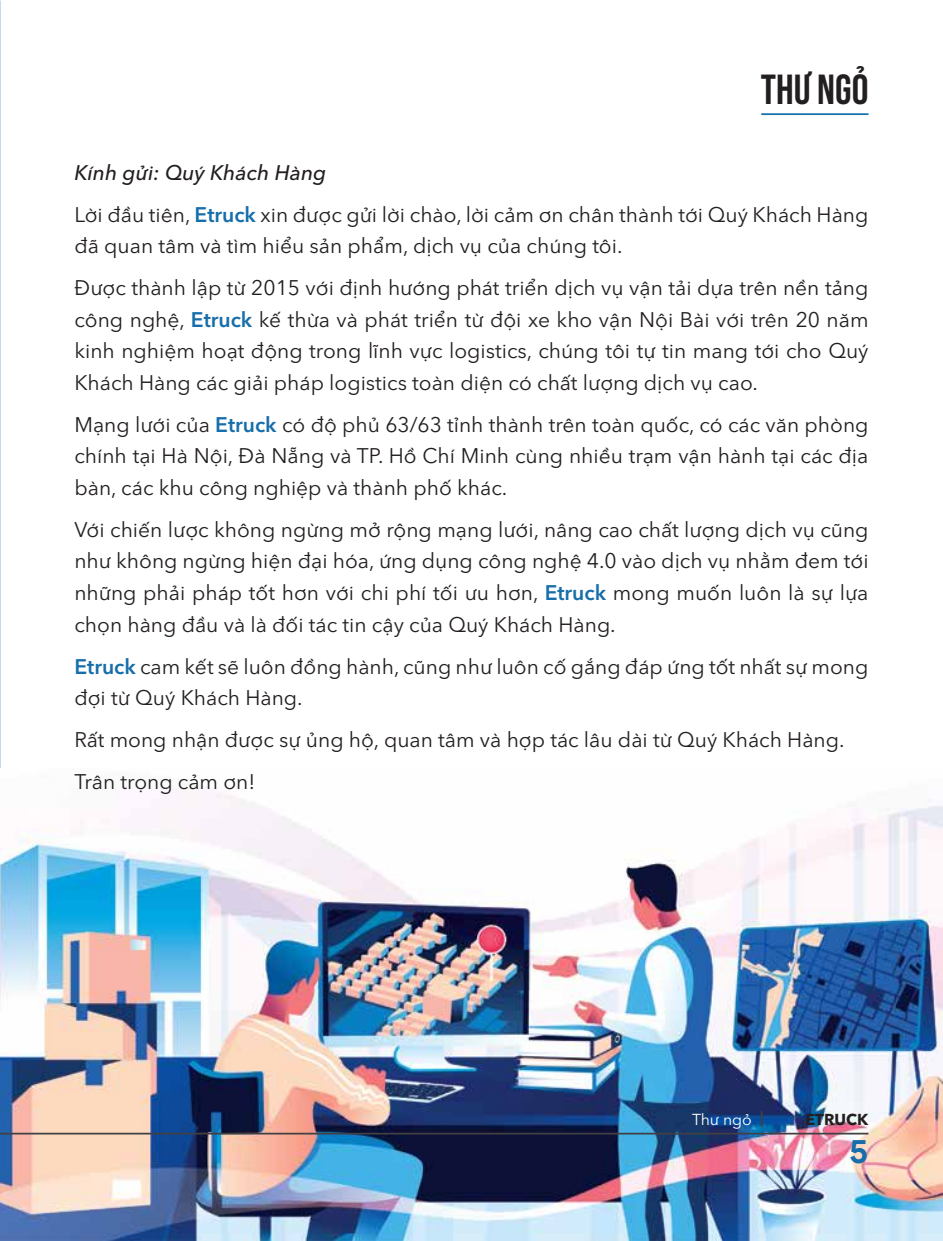
<style>
.page{position:relative;width:943px;height:1241px;background:#fff}
.page>*{position:absolute;margin:0;border:0;box-sizing:border-box;transform-origin:0 0}
.t1{font:42px "SVN Bebas Neue Pro Bold";color:#231f20}
.t2{font:900 31.5px "Google Sans";color:#166eab}
.t3{font:21px/31.5px "SVN Avenir Next";color:#231f20}
.t4{font:15.75px "SVN Avenir Next";color:#fff}
.t5{font:700 15.75px "SVN Avenir Next";color:#231f20}
.s1{font-weight:500;font-style:italic}
.s2{font-weight:600;color:#166eab}
</style>
<div class="page">
<img style="left:0;top:789px;width:943px;height:451px">
<hr style="left:761px;top:113px;width:107px;height:2px;background:#166eab">
<hr style="left:0;top:1132px;width:868px;height:2px;background:#414042">
<svg style="left:760px;top:1111px;width:2px;height:15px"></svg>
<h1 class="t1" style="left:760px;top:61px;width:109px">THƯ NGỎ</h1>
<p class="t3" style="left:74px;top:150px;width:795px;line-height:42px"><span class="s1">Kính gửi: Quý Khách Hàng<br></span>Lời đầu tiên, <span class="s2">Etruck</span> xin được gửi lời chào, lời cảm ơn chân thành tới Quý Khách Hàng</p>
<p class="t3" style="left:74px;top:224px;width:795px;line-height:42px">đã quan tâm và tìm hiểu sản phẩm, dịch vụ của chúng tôi.<br>Được thành lập từ 2015 với định hướng phát triển dịch vụ vận tải dựa trên nền tảng</p>
<p class="t3" style="left:74px;top:302px;width:795px;text-align:justify">công nghệ, <span class="s2">Etruck</span> kế thừa và phát triển từ đội xe kho vận Nội Bài với trên 20 năm kinh nghiệm hoạt động trong lĩnh vực logistics, chúng tôi tự tin mang tới cho Quý Khách Hàng các giải pháp logistics toàn diện có chất lượng dịch vụ cao.</p>
<p class="t3" style="left:74px;top:407px;width:795px;text-align:justify">Mạng lưới của <span class="s2">Etruck</span> có độ phủ 63/63 tỉnh thành trên toàn quốc, có các văn phòng chính tại Hà Nội, Đà Nẵng và TP. Hồ Chí Minh cùng nhiều trạm vận hành tại các địa bàn, các khu công nghiệp và thành phố khác.</p>
<p class="t3" style="left:74px;top:512px;width:795px;text-align:justify">Với chiến lược không ngừng mở rộng mạng lưới, nâng cao chất lượng dịch vụ cũng như không ngừng hiện đại hóa, ứng dụng công nghệ 4.0 vào dịch vụ nhằm đem tới những phải pháp tốt hơn với chi phí tối ưu hơn, <span class="s2">Etruck</span> mong muốn luôn là sự lựa chọn hàng đầu và là đối tác tin cậy của Quý Khách Hàng.</p>
<p class="t3" style="left:74px;top:649px;width:795px"><span class="s2">Etruck</span> cam kết sẽ luôn đồng hành, cũng như luôn cố gắng đáp ứng tốt nhất sự mong đợi từ Quý Khách Hàng.</p>
<p class="t3" style="left:74px;top:717px;width:771px;line-height:42px">Rất mong nhận được sự ủng hộ, quan tâm và hợp tác lâu dài từ Quý Khách Hàng.<br>Trân trọng cảm ơn!</p>
<p class="t4" style="left:692px;top:1107px;width:61px">Thư ngỏ</p>
<p class="t5" style="left:805px;top:1107px;width:64px">ETRUCK</p>
<h2 class="t2" style="left:849px;top:1129px;width:21px">5</h2>
</div>
